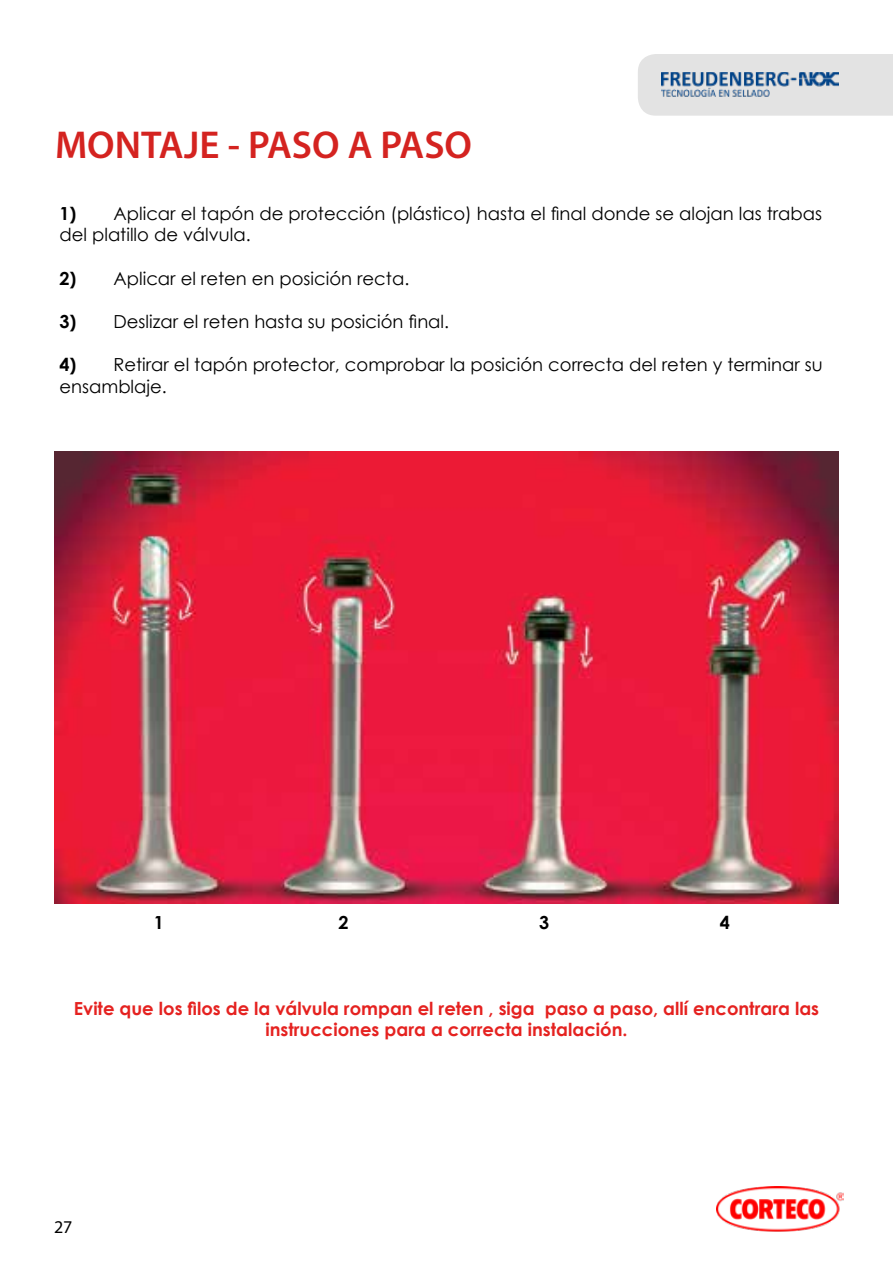
<style>
.page{position:relative;width:893px;height:1263px;background:#fff}
.page>*{position:absolute;margin:0;border:0;box-sizing:border-box;transform-origin:0 0}
.t1{font:600 39px "Myriad Pro";color:#d42320}
.t2{font:18px/21.6px "Century Gothic";color:#000}
.t3{font:700 18px/21.6px "Century Gothic";color:#e52220;text-align:center}
.t4{font:700 18px "Century Gothic";color:#000}
.t5{font:18px "Myriad Pro";color:#000}
.s1{font-weight:700}
</style>
<div class="page">
<img style="left:716px;top:1186px;width:128px;height:45px">
<div style="left:638px;top:54px;width:255px;height:62px;background:#e3e3e3"></div>
<img style="left:661px;top:72px;width:178px;height:26px">
<img style="left:54px;top:451px;width:785px;height:452px">
<h1 class="t1" style="left:55px;top:120px;width:418px">MONTAJE - PASO A PASO</h1>
<p class="t2" style="left:60px;top:202px;width:764px"><span class="s1">1)</span> Aplicar el tapón de protección (plástico) hasta el final donde se alojan las trabas del platillo de válvula.</p>
<p class="t2" style="left:60px;top:267px;width:351px"><span class="s1">2)</span> Aplicar el reten en posición recta.</p>
<p class="t2" style="left:60px;top:310px;width:391px"><span class="s1">3)</span> Deslizar el reten hasta su posición final.</p>
<p class="t2" style="left:60px;top:353px;width:765px"><span class="s1">4)</span> Retirar el tapón protector, comprobar la posición correcta del reten y terminar su ensamblaje.</p>
<p class="t4" style="left:154px;top:909px;width:12px">1</p>
<p class="t4" style="left:338px;top:909px;width:12px">2</p>
<p class="t4" style="left:539px;top:909px;width:12px">3</p>
<p class="t4" style="left:720px;top:909px;width:12px">4</p>
<p class="t3" style="left:74px;top:997px;width:747px">Evite que los filos de la válvula rompan el reten , siga paso a paso, allí encontrara las instrucciones para a correcta instalación.</p>
<p class="t5" style="left:54px;top:1215px;width:20px">27</p>
</div>
